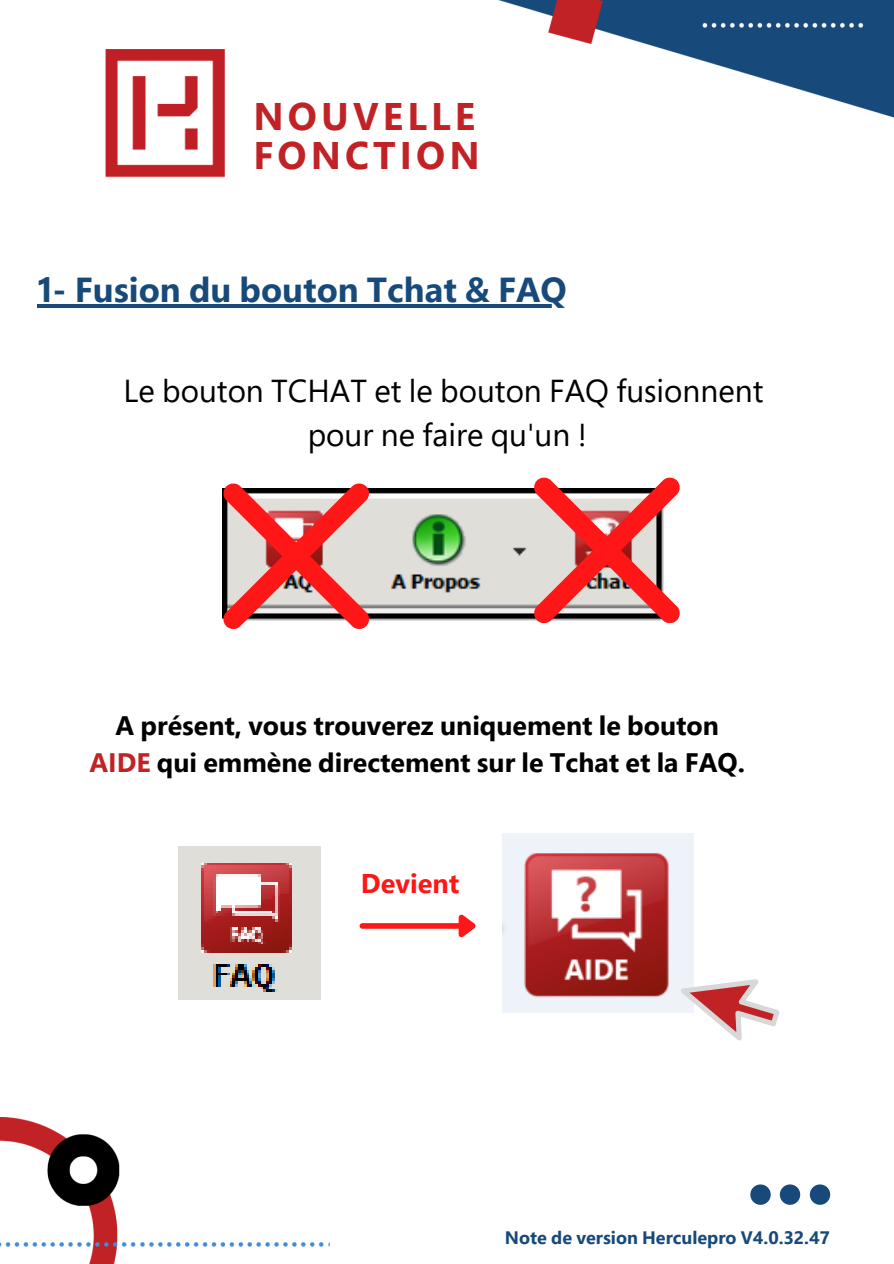
<style>
.page{position:relative;width:894px;height:1264px;background:#fff}
.page>*{position:absolute;margin:0;border:0;box-sizing:border-box;transform-origin:0 0}
.t1{font:700 38.4px "Segoe Pro";letter-spacing:.105em;color:#c02226}
.t2{font:700 34.65px "Segoe Pro";color:#174a7a}
.t3{font:31.65px "Segoe Pro";color:#000}
.t4{font:700 27px "Segoe Pro";color:#ff1616}
.t5{font:700 26.7px "Segoe Pro";color:#000}
.t6{font:700 18px "Segoe Pro";color:#174a7a}
.s1{color:#c02226}
</style>
<div class="page">
<img style="left:37px;top:0;width:856px;height:308px">
<img style="left:0;top:900px;width:694px;height:363px">
<svg style="left:750px;top:1184px;width:20px;height:20px"></svg>
<svg style="left:779px;top:1184px;width:21px;height:20px"></svg>
<svg style="left:809px;top:1184px;width:21px;height:20px"></svg>
<img style="left:77px;top:27px;width:176px;height:173px">
<img style="left:370px;top:488px;width:163px;height:133px">
<svg style="left:222px;top:483px;width:148px;height:146px"></svg>
<svg style="left:533px;top:477px;width:147px;height:147px"></svg>
<img style="left:502px;top:833px;width:191px;height:179px">
<svg style="left:679px;top:946px;width:101px;height:107px"></svg>
<hr style="left:38px;top:304px;width:528px;height:3px;background:#174a7a">
<div style="left:362px;top:923px;width:96px;height:5px;background:#ff1616"></div>
<svg style="left:453px;top:909px;width:29px;height:36px"></svg>
<img style="left:178px;top:846px;width:142px;height:153px">
<p class="t1" style="left:253px;top:89px;width:223px">NOUVELLE</p>
<p class="t1" style="left:253px;top:128px;width:228px">FONCTION</p>
<p class="t2" style="left:38px;top:265px;width:530px">1- Fusion du bouton Tchat &amp; FAQ</p>
<p class="t3" style="left:123px;top:368px;width:641px">Le bouton TCHAT et le bouton FAQ fusionnent</p>
<p class="t3" style="left:307px;top:412px;width:280px">pour ne faire qu'un !</p>
<p class="t5" style="left:115px;top:706px;width:605px">A présent, vous trouverez uniquement le bouton</p>
<p class="t5" style="left:89px;top:743px;width:656px"><span class="s1">AIDE</span> qui emmène directement sur le Tchat et la FAQ.</p>
<p class="t4" style="left:361px;top:864px;width:100px">Devient</p>
<p class="t6" style="left:505px;top:1224px;width:326px">Note de version Herculepro V4.0.32.47</p>
</div>
